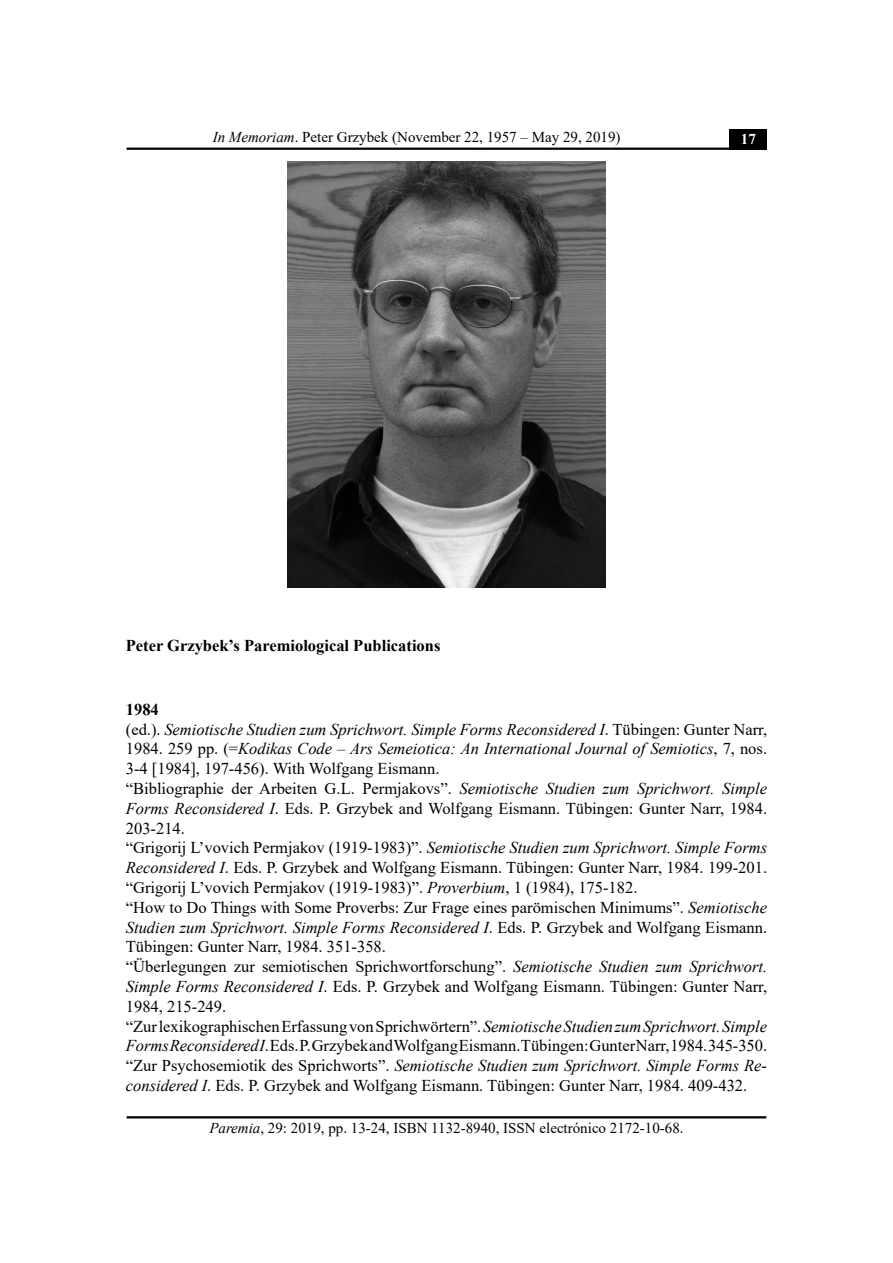
<style>
.page{position:relative;width:893px;height:1263px;background:#fff}
.page>*{position:absolute;margin:0;border:0;box-sizing:border-box;transform-origin:0 0}
.biblio{font:16.5px/19.8px "Times New Roman";color:#000;text-align:justify}
.biblio-2{font:italic 16.5px/19.8px "Times New Roman";color:#000;text-align:justify}
.biblio-3{font:700 16.5px "Times New Roman";color:#000}
.t1{font:15px "Times New Roman";color:#000}
.t2{font:700 15px "Times New Roman";color:#fff}
.s1{font-style:italic}
.s2{font-style:normal}
</style>
<div class="page">
<hr style="left:127px;top:148px;width:639px;height:2px;background:#000">
<div style="left:730px;top:129px;width:37px;height:21px;background:#000"></div>
<hr style="left:127px;top:1116px;width:639px;height:2px;background:#000">
<img style="left:287px;top:162px;width:319px;height:425px">
<p class="t1" style="left:213px;top:127px;width:409px"><span class="s1">In Memoriam</span>. Peter Grzybek (November 22, 1957 – May 29, 2019)</p>
<p class="t2" style="left:741px;top:129px;width:16px">17</p>
<p class="biblio-3" style="left:126px;top:634px;width:316px">Peter Grzybek’s Paremiological Publications</p>
<p class="biblio-3" style="left:126px;top:697px;width:34px">1984</p>
<p class="biblio-2" style="left:126px;top:719px;width:643px"><span class="s2">(ed.).</span> Semiotische Studien zum Sprichwort. Simple Forms Reconsidered I<span class="s2">. Tübingen: Gunter Narr, 1984. 259 pp. (=</span>Kodikas Code – Ars Semeiotica: An International Journal of Semiotics<span class="s2">, 7, nos.<br>3-4 [1984], 197-456). With Wolfgang Eismann.</span></p>
<p class="biblio" style="left:126px;top:778px;width:643px">“Bibliographie der Arbeiten G.L. Permjakovs”. <span class="s1">Semiotische Studien zum Sprichwort. Simple Forms Reconsidered I</span>. Eds. P. Grzybek and Wolfgang Eismann. Tübingen: Gunter Narr, 1984.<br>203-214.</p>
<p class="biblio" style="left:126px;top:837px;width:643px">“Grigorij L’vovich Permjakov (1919-1983)”. <span class="s1">Semiotische Studien zum Sprichwort. Simple Forms Reconsidered I</span>. Eds. P. Grzybek and Wolfgang Eismann. Tübingen: Gunter Narr, 1984. 199-201. “Grigorij L’vovich Permjakov (1919-1983)”. <span class="s1">Proverbium</span>, 1 (1984), 175-182.</p>
<p class="biblio" style="left:126px;top:897px;width:643px">“How to Do Things with Some Proverbs: Zur Frage eines parömischen Minimums”. <span class="s1">Semiotische Studien zum Sprichwort. Simple Forms Reconsidered I</span>. Eds. P. Grzybek and Wolfgang Eismann.<br>Tübingen: Gunter Narr, 1984. 351-358.</p>
<p class="biblio" style="left:126px;top:956px;width:643px">“Überlegungen zur semiotischen Sprichwortforschung”. <span class="s1">Semiotische Studien zum Sprichwort.<br>Simple Forms Reconsidered I</span>. Eds. P. Grzybek and Wolfgang Eismann. Tübingen: Gunter Narr, 1984, 215-249.</p>
<p class="biblio" style="left:126px;top:1015px;width:643px">“Zur lexikographischen Erfassung von Sprichwörtern”. <span class="s1">Semiotische Studien zum Sprichwort. Simple Forms Reconsidered I</span>. Eds. P. Grzybek and Wolfgang Eismann. Tübingen: Gunter Narr, 1984. 345-350. “Zur Psychosemiotik des Sprichworts”. <span class="s1">Semiotische Studien zum Sprichwort. Simple Forms Re&shy;considered I</span>. Eds. P. Grzybek and Wolfgang Eismann. Tübingen: Gunter Narr, 1984. 409-432.</p>
<p class="t1" style="left:209px;top:1117px;width:476px"><span class="s1">Paremia</span>, 29: 2019, pp. 13-24, ISBN 1132-8940, ISSN electrónico 2172-10-68.</p>
</div>
